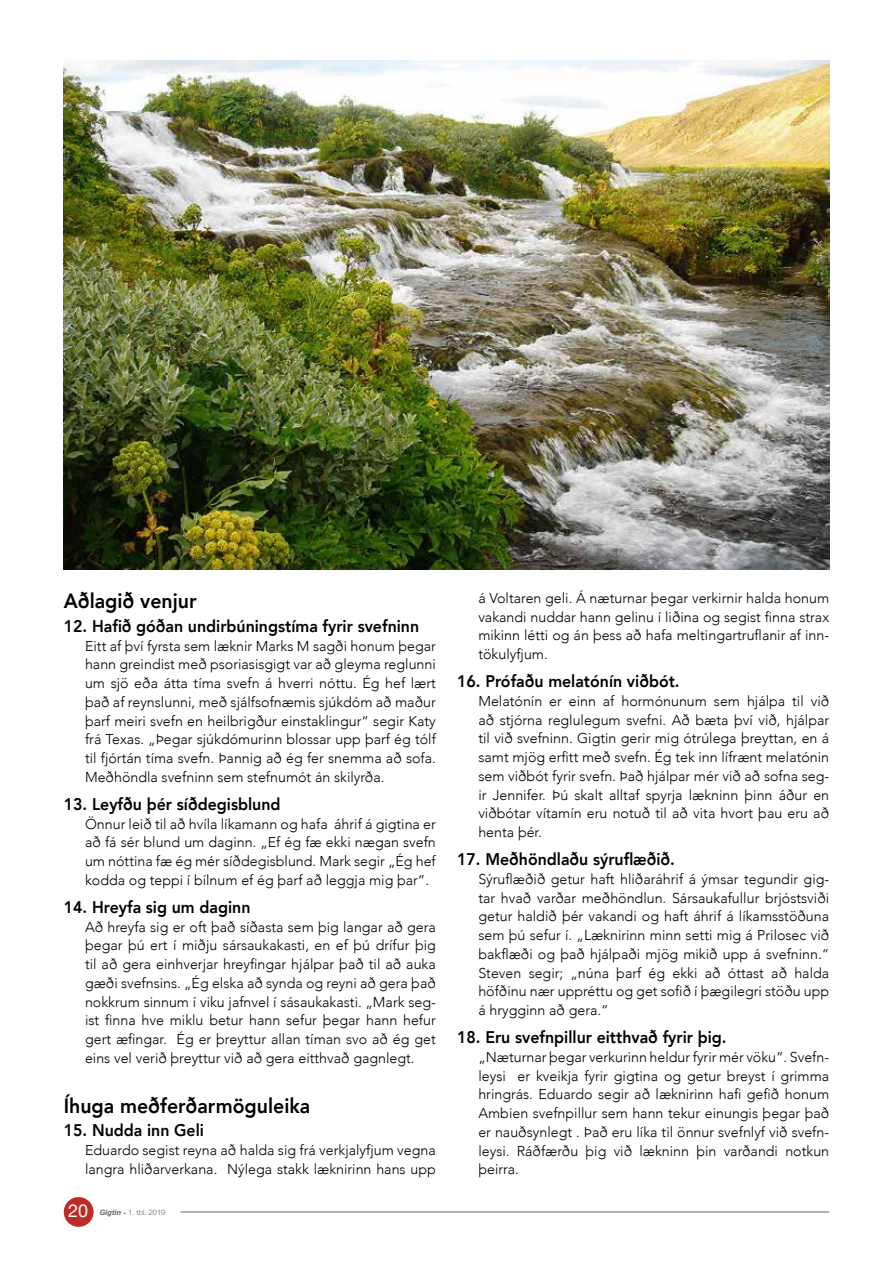
<style>
.page{position:relative;width:893px;height:1263px;background:#fff}
.page>*{position:absolute;margin:0;border:0;box-sizing:border-box;transform-origin:0 0}
.t1{font:800 20.7px "Avenir";color:#000;scale:.94 1}
.t2{font:18px "Helvetica Neue";color:#fff}
.t3{font:800 16.8px "Avenir";color:#000;scale:.94 1}
.t4{font:300 14.25px/18.8px "Avenir";color:#000;text-align:justify}
.t5{font:300 7.5px "Helvetica Neue";color:#636466}
.s1{font-weight:700;font-style:italic}
.s2{font-weight:700}
</style>
<div class="page">
<div style="left:64px;top:1197px;width:30px;height:30px;background:#be2b25;border-radius:50%"></div>
<hr style="left:181px;top:1211px;width:648px;height:1px;background:#636466">
<img style="left:64px;top:60px;width:765px;height:510px">
<h1 class="t1" style="left:64px;top:585px;width:143px">Aðlagið venjur</h1>
<p class="t3" style="left:64px;top:613px;width:380px">12. Hafið góðan undirbúningstíma fyrir svefninn</p>
<p class="t4" style="left:85px;top:636px;width:352px">Eitt af því fyrsta sem læknir Marks M sagði honum þegar hann greindist með psoriasisgigt var að gleyma reglunni um sjö eða átta tíma svefn á hverri nóttu. Ég hef lært það af reynslunni, með sjálfsofnæmis sjúkdóm að maður þarf meiri svefn en heilbrigður einstaklingur“ segir Katy frá Texas. „Þegar sjúkdómurinn blossar upp þarf ég tólf til fjórtán tíma svefn. Þannig að ég fer snemma að sofa.<br>Meðhöndla svefninn sem stefnumót án skilyrða.</p>
<p class="t3" style="left:64px;top:791px;width:232px">13. Leyfðu þér síðdegisblund</p>
<p class="t4" style="left:85px;top:814px;width:352px">Önnur leið til að hvíla líkamann og hafa áhrif á gigtina er að fá sér blund um daginn. „Ef ég fæ ekki nægan svefn um nóttina fæ ég mér síðdegisblund. Mark segir „Ég hef kodda og teppi í bílnum ef ég þarf að leggja mig þar“.</p>
<p class="t3" style="left:64px;top:894px;width:200px">14. Hreyfa sig um daginn</p>
<p class="t4" style="left:85px;top:917px;width:352px">Að hreyfa sig er oft það síðasta sem þig langar að gera þegar þú ert í miðju sársaukakasti, en ef þú drífur þig til að gera einhverjar hreyfingar hjálpar það til að auka gæði svefnsins. „Ég elska að synda og reyni að gera það nokkrum sinnum í viku jafnvel í sásaukakasti. „Mark seg&shy;ist finna hve miklu betur hann sefur þegar hann hefur gert æfingar. Ég er þreyttur allan tíman svo að ég get eins vel verið þreyttur við að gera eitthvað gagnlegt.</p>
<h1 class="t1" style="left:64px;top:1089px;width:264px">Íhuga meðferðarmöguleika</h1>
<p class="t3" style="left:64px;top:1117px;width:151px">15. Nudda inn Geli</p>
<p class="t4" style="left:85px;top:1141px;width:352px">Eduardo segist reyna að halda sig frá verkjalyfjum vegna langra hliðarverkana. Nýlega stakk læknirinn hans upp</p>
<p class="t2" style="left:68px;top:1198px;width:22px">20</p>
<p class="t5" style="left:100px;top:1206px;width:67px"><span class="s1">Gigtin</span> <span class="s2">•</span> 1. tbl. 2019</p>
<p class="t4" style="left:478px;top:589px;width:352px">á Voltaren geli. Á næturnar þegar verkirnir halda honum vakandi nuddar hann gelinu í liðina og segist finna strax mikinn létti og án þess að hafa meltingartruflanir af inn&shy;tökulyfjum.</p>
<p class="t3" style="left:457px;top:668px;width:238px">16. Prófaðu melatónín viðbót.</p>
<p class="t4" style="left:478px;top:692px;width:352px">Melatónín er einn af hormónunum sem hjálpa til við að stjórna reglulegum svefni. Að bæta því við, hjálpar til við svefninn. Gigtin gerir mig ótrúlega þreyttan, en á samt mjög erfitt með svefn. Ég tek inn lífrænt melatónin sem viðbót fyrir svefn. Það hjálpar mér við að sofna seg&shy;ir Jennifer. Þú skalt alltaf spyrja lækninn þinn áður en viðbótar vítamín eru notuð til að vita hvort þau eru að henta þér.</p>
<p class="t3" style="left:457px;top:846px;width:233px">17. Meðhöndlaðu sýruflæðið.</p>
<p class="t4" style="left:478px;top:870px;width:352px">Sýruflæðið getur haft hliðaráhrif á ýmsar tegundir gig&shy;tar hvað varðar meðhöndlun. Sársaukafullur brjóstsviði getur haldið þér vakandi og haft áhrif á líkamsstöðuna sem þú sefur í. „Læknirinn minn setti mig á Prilosec við bakflæði og það hjálpaði mjög mikið upp á svefninn.“ Steven segir; „núna þarf ég ekki að óttast að halda höfðinu nær uppréttu og get sofið í þægilegri stöðu upp á hrygginn að gera.“</p>
<p class="t3" style="left:457px;top:1024px;width:288px">18. Eru svefnpillur eitthvað fyrir þig.</p>
<p class="t4" style="left:478px;top:1048px;width:352px">„Næturnar þegar verkurinn heldur fyrir mér vöku“. Svefn&shy;leysi er kveikja fyrir gigtina og getur breyst í grimma hringrás. Eduardo segir að læknirinn hafi gefið honum Ambien svefnpillur sem hann tekur einungis þegar það er nauðsynlegt . Það eru líka til önnur svefnlyf við svefn&shy;leysi. Ráðfærðu þig við lækninn þin varðandi notkun þeirra.</p>
</div>
